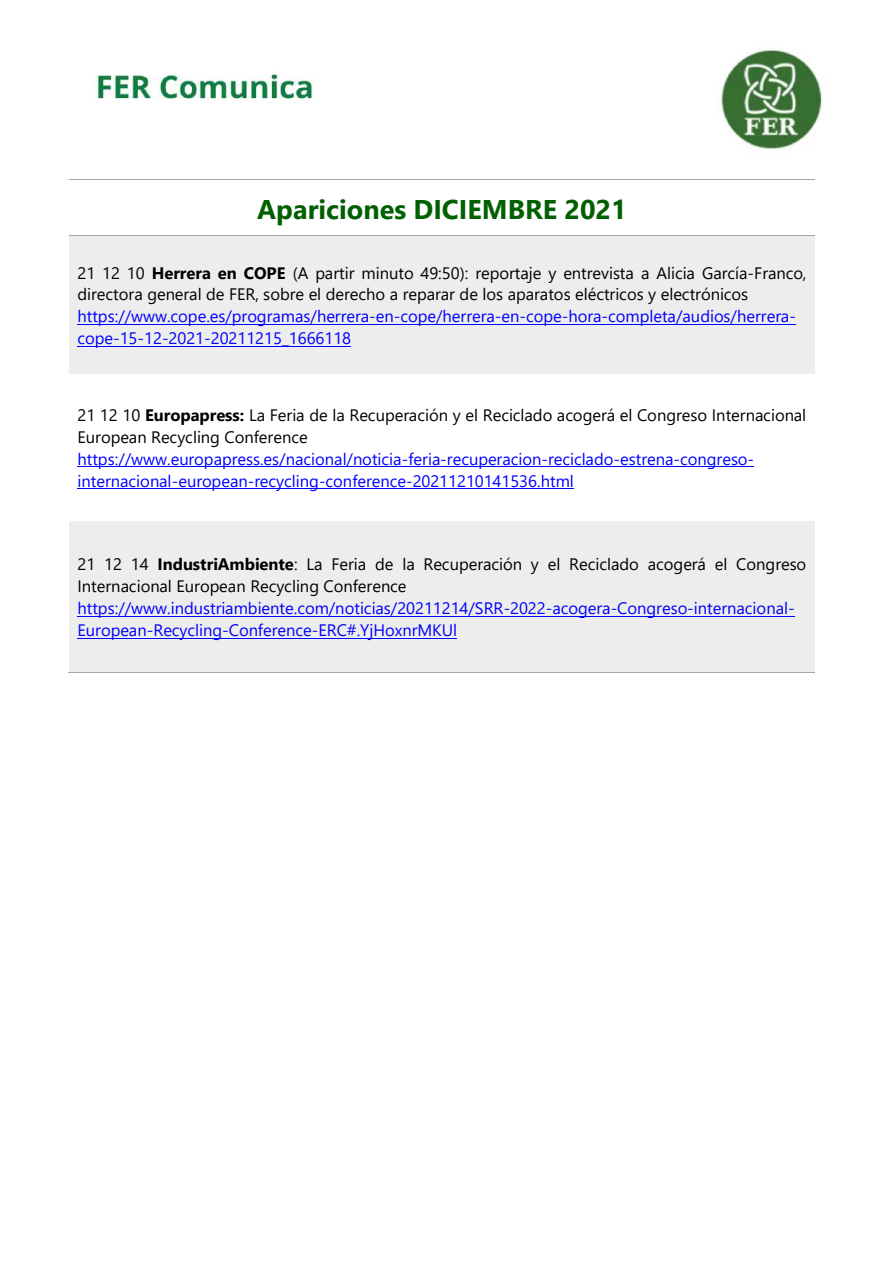
<style>
.page{position:relative;width:893px;height:1264px;background:#fff}
.page>*{position:absolute;margin:0;border:0;box-sizing:border-box;transform-origin:0 0}
.t1{font:700 27px "Segoe UI";color:#006000}
.t2{font:16.5px/21.9px "Segoe UI";color:#00f}
.t3{font:16.5px/21.9px "Segoe UI";color:#000}
.s1{font-weight:700}
</style>
<div class="page">
<img style="left:92px;top:49px;width:730px;height:101px">
<div style="left:83px;top:104px;width:213px;height:43px;background:#fff"></div>
<hr style="left:69px;top:179px;width:745px;height:1px;background:#a5a5a5">
<div style="left:69px;top:236px;width:745px;height:137px;background:#ededed"></div>
<hr style="left:77px;top:324px;width:718px;height:1px;background:#00f">
<hr style="left:77px;top:346px;width:274px;height:1px;background:#00f">
<hr style="left:69px;top:235px;width:745px;height:1px;background:#a5a5a5">
<hr style="left:77px;top:466px;width:677px;height:1px;background:#00f">
<hr style="left:77px;top:488px;width:497px;height:1px;background:#00f">
<div style="left:69px;top:520px;width:745px;height:152px;background:#ededed"></div>
<hr style="left:77px;top:615px;width:717px;height:1px;background:#00f">
<hr style="left:77px;top:637px;width:380px;height:1px;background:#00f">
<hr style="left:68px;top:672px;width:746px;height:1px;background:#a5a5a5">
<h1 class="t1" style="left:257px;top:190px;width:371px">Apariciones DICIEMBRE 2021</h1>
<p class="t3" style="left:77px;top:260px;width:730px">21 12 10 <span class="s1">Herrera en COPE</span> (A partir minuto 49:50): reportaje y entrevista a Alicia García-Franco, directora general de FER, sobre el derecho a reparar de los aparatos eléctricos y electrónicos</p>
<p class="t2" style="left:77px;top:304px;width:720px">https://www.cope.es/programas/herrera-en-cope/herrera-en-cope-hora-completa/audios/herrera&shy;cope-15-12-2021-20211215_1666118</p>
<p class="t3" style="left:77px;top:402px;width:730px">21 12 10 <span class="s1">Europapress:</span> La Feria de la Recuperación y el Reciclado acogerá el Congreso Internacional<br>European Recycling Conference</p>
<p class="t2" style="left:77px;top:446px;width:678px">https://www.europapress.es/nacional/noticia-feria-recuperacion-reciclado-estrena-congreso&shy;internacional-european-recycling-conference-20211210141536.html</p>
<p class="t3" style="left:77px;top:552px;width:730px">21 12 14 <span class="s1">IndustriAmbiente</span>: La Feria de la Recuperación y el Reciclado acogerá el Congreso<br>Internacional European Recycling Conference</p>
<p class="t2" style="left:77px;top:596px;width:718px">https://www.industriambiente.com/noticias/20211214/SRR-2022-acogera-Congreso-internacional-<br>European-Recycling-Conference-ERC#.YjHoxnrMKUl</p>
</div>
